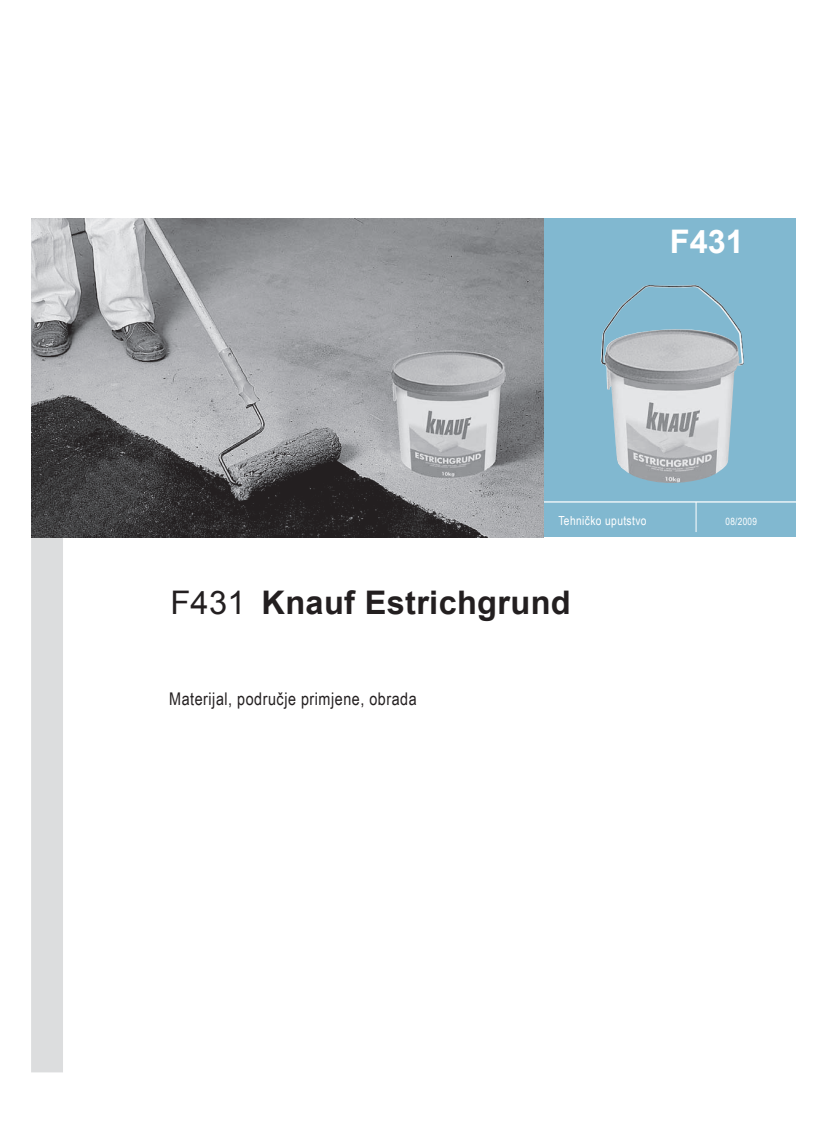
<style>
.page{position:relative;width:827px;height:1135px;background:#fff}
.page>*{position:absolute;margin:0;border:0;box-sizing:border-box;transform-origin:0 0}
.t1{font:700 32.5px "Arial";letter-spacing:.01em;color:#231f20}
.t2{font:700 32.5px "Arial";color:#fff}
.t3{font:17.5px "Arial Narrow";letter-spacing:.03em;color:#231f20}
.t4{font:12.5px "Arial Narrow";letter-spacing:.03em;color:#fff}
.t5{font:10px "Arial Narrow";letter-spacing:.03em;color:#fff}
.s1{font-weight:400}
</style>
<div class="page">
<div style="left:31px;top:537px;width:32px;height:535px;background:#dcddde"></div>
<div style="left:543px;top:218px;width:253px;height:319px;background:#81b8d0"></div>
<hr style="left:543px;top:501px;width:253px;height:2px;background:#fff">
<hr style="left:695px;top:502px;width:1px;height:30px;background:#fff">
<img style="left:600px;top:285px;width:144px;height:198px">
<img style="left:31px;top:218px;width:512px;height:319px">
<h1 class="t2" style="left:669px;top:220px;width:76px">F431</h1>
<p class="t4" style="left:558px;top:511px;width:90px">Tehničko uputstvo</p>
<p class="t5" style="left:725px;top:514px;width:33px">08/2009</p>
<h1 class="t1" style="left:170px;top:581px;width:402px"><span class="s1">F431</span> Knauf Estrichgrund</h1>
<p class="t3" style="left:169px;top:686px;width:249px">Materijal, područje primjene, obrada</p>
</div>
